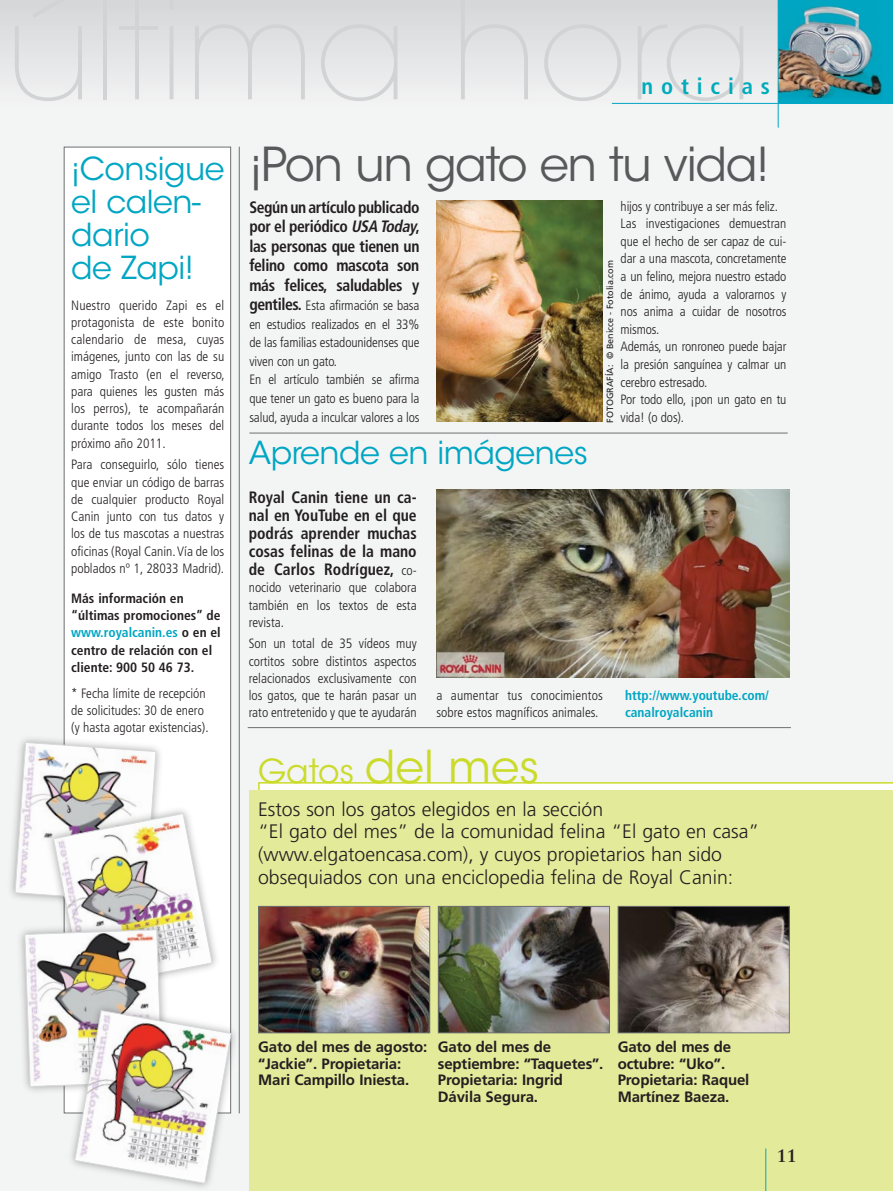
<style>
.page{position:relative;width:893px;height:1191px;background:#fff}
.page>*{position:absolute;margin:0;border:0;box-sizing:border-box;transform-origin:0 0}
.t1{font:200 138px "ITC Avant Garde Std";color:#d1d3d4}
.t2{font:46.5px "ITC Avant Garde Std";letter-spacing:-.03em;color:#58595b}
.t3{font:45px "ITC Avant Garde Std";color:#cadb2a}
.t4{font:31.5px/33px "ITC Avant Garde Std";letter-spacing:-.015em;color:#00a6c3}
.t5{font:700 condensed 22.5px "Frutiger LT Std";letter-spacing:.35em;color:#00abbc}
.t6{font:300 19.5px/22.5px "Frutiger LT Std";color:#231f20}
.t7{font:700 18px "Sabon LT Std";color:#231f20}
.t8{font:700 condensed 16.5px/19.4px "Frutiger LT Std";letter-spacing:-.015em;color:#231f20;text-align:justify;scale:.95 1}
.t9{font:700 15px/16.5px "Frutiger LT Std";letter-spacing:-.01em;color:#231f20}
.t10{font:300 condensed 13.5px/17.2px "Frutiger LT Std";letter-spacing:-.01em;color:#231f20;text-align:justify}
.t11{font:700 condensed 13.5px/17.2px "Frutiger LT Std";color:#231f20}
.t12{font:700 condensed 13.5px/17.2px "Frutiger LT Std";color:#00a6c3}
.t13{font:9px "Frutiger LT Std";color:#231f20}
.s1{color:#00a6c3}
.s2{font-style:italic}
.s3{font-weight:700;font-size:16.5px}
.s4{font-weight:300;font-size:13.5px}
.s5{font-size:33px}
</style>
<div class="page">
<div style="left:0;top:0;width:893px;height:106px;background:linear-gradient(to bottom,#d5d6d8,#f2f3f3)"></div>
<div style="left:0;top:106px;width:893px;height:1085px;background:#f3f4f4"></div>
<svg style="left:258px;top:782px;width:635px;height:8px"></svg>
<div style="left:250px;top:790px;width:643px;height:401px;background:#e3ea9a"></div>
<div style="left:778px;top:0;width:115px;height:103px;background:#00a6c3"></div>
<img style="left:779px;top:6px;width:103px;height:93px">
<hr style="left:778px;top:0;width:1px;height:128px;background:#00a6c3">
<hr style="left:765px;top:1148px;width:1px;height:43px;background:#00abbc">
<hr style="left:612px;top:103px;width:281px;height:1px;background:#00a6c3">
<hr style="left:249px;top:433px;width:539px;height:1px;background:#6d6f71">
<div style="left:64px;top:147px;width:167px;height:966px;background:#fff"></div>
<hr style="left:239px;top:147px;width:1px;height:966px;background:#6d6f71">
<hr style="left:248px;top:727px;width:543px;height:1px;background:#6d6f71">
<img style="left:260px;top:908px;width:168px;height:123px">
<div style="left:258px;top:906px;width:172px;height:127px;border:1px solid #6d6f71"></div>
<img style="left:620px;top:908px;width:168px;height:123px">
<div style="left:618px;top:906px;width:172px;height:127px;border:1px solid #6d6f71"></div>
<img style="left:440px;top:908px;width:168px;height:123px">
<div style="left:438px;top:906px;width:172px;height:127px;border:1px solid #6d6f71"></div>
<img style="left:436px;top:201px;width:166px;height:221px">
<div style="left:6px;top:733px;width:160px;height:178px;background:#231f20;opacity:.4"></div>
<div style="left:65px;top:1001px;width:175px;height:190px;background:#231f20;opacity:.4"></div>
<img style="left:15px;top:742px;width:217px;height:441px">
<img style="left:436px;top:489px;width:353px;height:188px">
<h1 class="t1" style="left:4px;top:-31px;width:751px">última hora</h1>
<h3 class="t5" style="left:642px;top:73px;width:130px">noticias</h3>
<h3 class="t4" style="left:71px;top:152px;width:155px">¡Consigue el calen&shy;dario<br>de Zapi!</h3>
<p class="t10" style="left:71px;top:296px;width:155px">Nuestro querido Zapi es el protagonista de este bonito calendario de mesa, cuyas imágenes, junto con las de su amigo Trasto (en el reverso, para quienes les gusten más los perros), te acompañarán durante todos los meses del próximo año 2011.</p>
<p class="t10" style="left:71px;top:456px;width:155px">Para conseguirlo, sólo tienes que enviar un código de barras de cualquier producto Royal Canin junto con tus datos y los de tus mascotas a nuestras oficinas (Royal Canin. Vía de los poblados nº 1, 28033 Madrid).</p>
<p class="t11" style="left:71px;top:589px;width:151px">Más información en “últimas promociones” de <span class="s1">www.royalcanin.es</span> o en el centro de relación con el cliente: 900 50 46 73.</p>
<p class="t10" style="left:71px;top:684px;width:139px;text-align:left">* Fecha límite de recepción de solicitudes: 30 de enero (y hasta agotar existencias).</p>
<h2 class="t2" style="left:249px;top:136px;width:522px">¡Pon un gato en tu vida!</h2>
<p class="t8" style="left:249px;top:198px;width:181px">Según un artículo publicado por el periódico <span class="s2">USA Today</span>, las personas que tienen un felino como mascota son más felices, saludables y</p>
<p class="t10" style="left:249px;top:296px;width:172px;line-height:18.6px;text-align:left"><span class="s3">gentiles.</span> Esta afirmación se basa en estudios realizados en el 33% de las familias estadounidenses que viven con un gato.<br>En el artículo también se afirma que tener un gato es bueno para la salud, ayuda a inculcar valores a los</p>
<p class="t10" style="left:621px;top:197px;width:167px;text-align:left">hijos y contribuye a ser más feliz.<br>Las investigaciones demuestran que el hecho de ser capaz de cui&shy;dar a una mascota, concretamente a un felino, mejora nuestro estado de ánimo, ayuda a valorarnos y nos anima a cuidar de nosotros mismos.<br>Además, un ronroneo puede bajar la presión sanguínea y calmar un cerebro estresado.<br>Por todo ello, ¡pon un gato en tu vida! (o dos).</p>
<p class="t13" style="left:605px;top:422px;width:164px;rotate:-90deg">FOTOGRAFÍA: © Benicce - Fotolia.com</p>
<h3 class="t4" style="left:249px;top:437px;width:341px">Aprende en imágenes</h3>
<p class="t8" style="left:249px;top:488px;width:178px;line-height:18px">Royal Canin tiene un ca&shy;nal en YouTube en el que podrás aprender muchas cosas felinas de la mano de Carlos Rodríguez, <span class="s4">co-</span></p>
<p class="t10" style="left:249px;top:579px;width:169px">nocido veterinario que colabora también en los textos de esta revista.</p>
<p class="t10" style="left:249px;top:635px;width:169px">Son un total de 35 vídeos muy cortitos sobre distintos aspectos relacionados exclusivamente con los gatos, que te harán pasar un rato entretenido y que te ayudarán</p>
<p class="t10" style="left:436px;top:687px;width:168px">a aumentar tus conocimientos sobre estos magníficos animales.</p>
<p class="t12" style="left:625px;top:687px;width:145px">http://www.youtube.com/ canalroyalcanin</p>
<h3 class="t3" style="left:258px;top:739px;width:283px"><span class="s5">Gatos</span> del mes</h3>
<h3 class="t6" style="left:258px;top:798px;width:503px">Estos son los gatos elegidos en la sección<br>“El gato del mes” de la comunidad felina “El gato en casa” (www.elgatoencasa.com), y cuyos propietarios han sido obsequiados con una enciclopedia felina de Royal Canin:</h3>
<p class="t9" style="left:258px;top:1038px;width:171px">Gato del mes de agosto: “Jackie”. Propietaria:<br>Mari Campillo Iniesta.</p>
<p class="t9" style="left:438px;top:1038px;width:167px">Gato del mes de septiembre: “Taquetes”.<br>Propietaria: Ingrid<br>Dávila Segura.</p>
<p class="t9" style="left:618px;top:1038px;width:133px">Gato del mes de octubre: “Uko”.<br>Propietaria: Raquel<br>Martínez Baeza.</p>
<h3 class="t7" style="left:777px;top:1144px;width:22px">11</h3>
</div>
